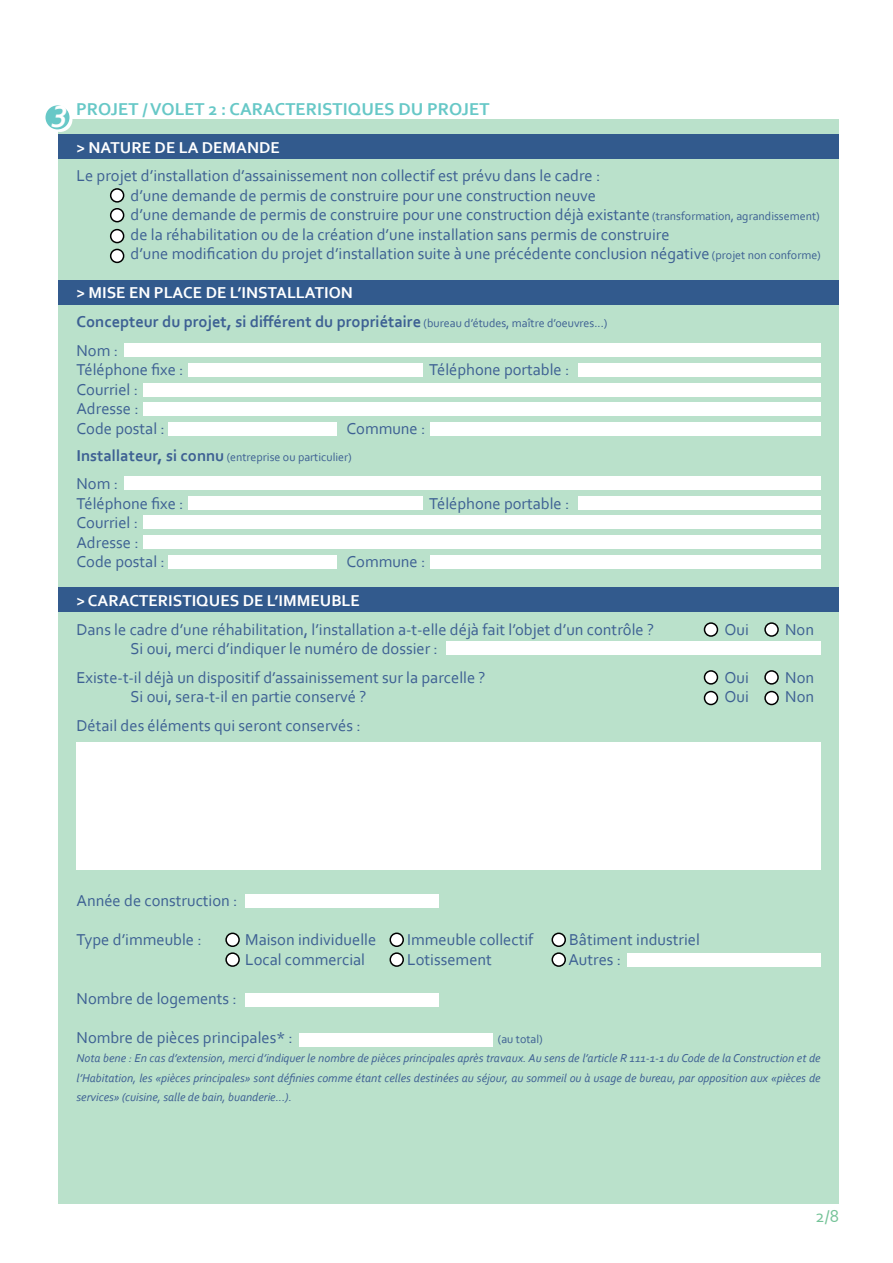
<style>
.page{position:relative;width:893px;height:1263px;background:#fff}
.page>*{position:absolute;margin:0;border:0;box-sizing:border-box;transform-origin:0 0}
.t1{font:700 18px "Corbel";color:#67c8c7}
.t2{font:18px "Corbel";color:#75c398}
.t3{font:16.5px/19.5px "Corbel";color:#3d6093}
.t4{font:700 16.5px/28.7px "Corbel";color:#3d6093}
.t5{font:700 16.5px "Corbel";color:#fff}
.t6{font:italic 12px/19.5px "Corbel";color:#3d6093;text-align:justify}
.t7{font:12px "Corbel";color:#3d6093}
.s1{font-style:italic;font-size:31.5px;color:#fff}
.s2{font-size:12px}
.s3{color:#fff}
.s4{font-weight:400;font-size:12px}
.s5{font-weight:400}
.s6{font-weight:700;font-size:16.5px}
</style>
<div class="page">
<div style="left:58px;top:119px;width:781px;height:1084px;background:#bae1cb"></div>
<svg style="left:48px;top:107px;width:24px;height:25px"></svg>
<div style="left:45px;top:105px;width:24px;height:24px;background:#67c8c7;border-radius:50%"></div>
<div style="left:446px;top:641px;width:375px;height:14px;background:#fff"></div>
<div style="left:431px;top:555px;width:390px;height:13px;background:#fff"></div>
<div style="left:431px;top:422px;width:390px;height:13px;background:#fff"></div>
<div style="left:169px;top:555px;width:168px;height:13px;background:#fff"></div>
<div style="left:169px;top:422px;width:168px;height:13px;background:#fff"></div>
<div style="left:144px;top:535px;width:677px;height:14px;background:#fff"></div>
<div style="left:144px;top:402px;width:677px;height:14px;background:#fff"></div>
<div style="left:144px;top:516px;width:677px;height:13px;background:#fff"></div>
<div style="left:144px;top:383px;width:677px;height:13px;background:#fff"></div>
<div style="left:578px;top:496px;width:243px;height:14px;background:#fff"></div>
<div style="left:578px;top:363px;width:243px;height:14px;background:#fff"></div>
<div style="left:188px;top:496px;width:235px;height:14px;background:#fff"></div>
<div style="left:188px;top:363px;width:235px;height:14px;background:#fff"></div>
<div style="left:124px;top:476px;width:697px;height:14px;background:#fff"></div>
<div style="left:124px;top:344px;width:697px;height:13px;background:#fff"></div>
<div style="left:627px;top:953px;width:194px;height:14px;background:#fff"></div>
<div style="left:246px;top:894px;width:193px;height:13px;background:#fff"></div>
<div style="left:246px;top:993px;width:193px;height:14px;background:#fff"></div>
<div style="left:299px;top:1033px;width:194px;height:13px;background:#fff"></div>
<div style="left:76px;top:742px;width:745px;height:128px;background:#fff"></div>
<div style="left:704px;top:623px;width:13px;height:13px;background:#fff;border-radius:50%"></div>
<div style="left:704px;top:622px;width:14px;height:15px;border:2px solid #000;border-radius:50%"></div>
<div style="left:111px;top:189px;width:13px;height:13px;background:#fff;border-radius:50%"></div>
<div style="left:110px;top:188px;width:14px;height:15px;border:2px solid #000;border-radius:50%"></div>
<div style="left:111px;top:209px;width:13px;height:13px;background:#fff;border-radius:50%"></div>
<div style="left:110px;top:208px;width:14px;height:14px;border:2px solid #000;border-radius:50%"></div>
<div style="left:111px;top:230px;width:13px;height:13px;background:#fff;border-radius:50%"></div>
<div style="left:110px;top:229px;width:14px;height:14px;border:2px solid #000;border-radius:50%"></div>
<div style="left:111px;top:249px;width:13px;height:13px;background:#fff;border-radius:50%"></div>
<div style="left:110px;top:249px;width:14px;height:14px;border:2px solid #000;border-radius:50%"></div>
<div style="left:226px;top:933px;width:13px;height:13px;background:#fff;border-radius:50%"></div>
<div style="left:225px;top:932px;width:15px;height:15px;border:2px solid #000;border-radius:50%"></div>
<div style="left:226px;top:953px;width:13px;height:13px;background:#fff;border-radius:50%"></div>
<div style="left:225px;top:952px;width:15px;height:15px;border:2px solid #000;border-radius:50%"></div>
<div style="left:390px;top:933px;width:13px;height:13px;background:#fff;border-radius:50%"></div>
<div style="left:389px;top:932px;width:15px;height:15px;border:2px solid #000;border-radius:50%"></div>
<div style="left:390px;top:953px;width:13px;height:13px;background:#fff;border-radius:50%"></div>
<div style="left:389px;top:952px;width:15px;height:15px;border:2px solid #000;border-radius:50%"></div>
<div style="left:552px;top:933px;width:13px;height:13px;background:#fff;border-radius:50%"></div>
<div style="left:551px;top:932px;width:15px;height:15px;border:2px solid #000;border-radius:50%"></div>
<div style="left:552px;top:953px;width:13px;height:13px;background:#fff;border-radius:50%"></div>
<div style="left:551px;top:952px;width:15px;height:15px;border:2px solid #000;border-radius:50%"></div>
<div style="left:704px;top:671px;width:13px;height:13px;background:#fff;border-radius:50%"></div>
<div style="left:704px;top:670px;width:14px;height:15px;border:2px solid #000;border-radius:50%"></div>
<div style="left:704px;top:691px;width:13px;height:13px;background:#fff;border-radius:50%"></div>
<div style="left:704px;top:691px;width:14px;height:14px;border:2px solid #000;border-radius:50%"></div>
<div style="left:765px;top:623px;width:13px;height:13px;background:#fff;border-radius:50%"></div>
<div style="left:764px;top:622px;width:15px;height:15px;border:2px solid #000;border-radius:50%"></div>
<div style="left:765px;top:671px;width:13px;height:13px;background:#fff;border-radius:50%"></div>
<div style="left:764px;top:670px;width:15px;height:15px;border:2px solid #000;border-radius:50%"></div>
<div style="left:765px;top:691px;width:13px;height:13px;background:#fff;border-radius:50%"></div>
<div style="left:764px;top:691px;width:15px;height:14px;border:2px solid #000;border-radius:50%"></div>
<div style="left:58px;top:134px;width:781px;height:25px;background:#325a8d"></div>
<div style="left:58px;top:280px;width:781px;height:25px;background:#325a8d"></div>
<div style="left:58px;top:587px;width:781px;height:25px;background:#325a8d"></div>
<p class="t1" style="left:53px;top:98px;width:438px"><span class="s1">3</span> PROJET / VOLET 2 : CARACTERISTIQUES DU PROJET</p>
<p class="t5" style="left:76px;top:137px;width:205px">&gt; NATURE DE LA DEMANDE</p>
<p class="t3" style="left:130px;top:166px;width:692px;text-indent:-54px">Le projet d’installation d’assainissement non collectif est prévu dans le cadre :<br>d’une demande de permis de construire pour une construction neuve<br>d’une demande de permis de construire pour une construction déjà existante <span class="s2">(transformation, agrandissement) </span>de la réhabilitation ou de la création d’une installation sans permis de construire<br>d’une modification du projet d’installation suite à une précédente conclusion négative <span class="s2">(projet non conforme)</span></p>
<p class="t4" style="left:76px;top:278px;width:532px"><span class="s3">&gt; MISE EN PLACE DE L’INSTALLATION<br></span>Concepteur du projet, si différent du propriétaire <span class="s4">(bureau d’études, maître d’oeuvres...)<br></span><span class="s5">Nom :</span></p>
<p class="t3" style="left:76px;top:360px;width:109px">Téléphone fixe :</p>
<p class="t3" style="left:429px;top:360px;width:142px">Téléphone portable :</p>
<p class="t3" style="left:76px;top:379px;width:90px">Courriel :<br>Adresse :<br>Code postal :</p>
<p class="t3" style="left:347px;top:418px;width:80px">Commune :</p>
<p class="t7" style="left:76px;top:449px;width:277px"><span class="s6">Installateur, si connu</span> (entreprise ou particulier)</p>
<p class="t3" style="left:76px;top:474px;width:109px">Nom :<br>Téléphone fixe :</p>
<p class="t3" style="left:429px;top:493px;width:142px">Téléphone portable :</p>
<p class="t3" style="left:76px;top:513px;width:90px">Courriel :<br>Adresse :<br>Code postal :</p>
<p class="t3" style="left:347px;top:552px;width:80px">Commune :</p>
<p class="t5" style="left:76px;top:591px;width:285px">&gt; CARACTERISTIQUES DE L’IMMEUBLE</p>
<p class="t3" style="left:76px;top:619px;width:579px">Dans le cadre d’une réhabilitation, l’installation a-t-elle déjà fait l’objet d’un contrôle ?</p>
<p class="t3" style="left:724px;top:619px;width:26px">Oui</p>
<p class="t3" style="left:785px;top:619px;width:30px">Non</p>
<p class="t3" style="left:77px;top:634px;width:411px;line-height:28.5px;text-align:center">Si oui, merci d’indiquer le numéro de dossier :<br>Existe-t-il déjà un dispositif d’assainissement sur la parcelle ?</p>
<p class="t3" style="left:725px;top:667px;width:26px">Oui</p>
<p class="t3" style="left:785px;top:667px;width:30px">Non</p>
<p class="t3" style="left:131px;top:687px;width:237px">Si oui, sera-t-il en partie conservé ?</p>
<p class="t3" style="left:725px;top:687px;width:26px">Oui</p>
<p class="t3" style="left:785px;top:687px;width:30px">Non</p>
<p class="t3" style="left:77px;top:715px;width:286px">Détail des éléments qui seront conservés :</p>
<p class="t3" style="left:77px;top:891px;width:163px">Année de construction :</p>
<p class="t3" style="left:77px;top:930px;width:127px">Type d’immeuble :</p>
<p class="t3" style="left:245px;top:930px;width:133px">Maison individuelle</p>
<p class="t3" style="left:407px;top:930px;width:128px">Immeuble collectif</p>
<p class="t3" style="left:569px;top:930px;width:132px">Bâtiment industriel</p>
<p class="t3" style="left:245px;top:949px;width:121px">Local commercial</p>
<p class="t3" style="left:407px;top:949px;width:86px">Lotissement</p>
<p class="t3" style="left:568px;top:949px;width:54px">Autres :</p>
<p class="t3" style="left:77px;top:988px;width:162px">Nombre de logements :</p>
<p class="t3" style="left:77px;top:1027px;width:218px">Nombre de pièces principales* :</p>
<p class="t7" style="left:498px;top:1031px;width:47px">(au total)</p>
<p class="t6" style="left:76px;top:1048px;width:746px">Nota bene : En cas d’extension, merci d’indiquer le nombre de pièces principales après travaux. Au sens de l’article R 111-1-1 du Code de la Construction et de l’Habitation, les «pièces principales» sont définies comme étant celles destinées au séjour, au sommeil ou à usage de bureau, par opposition aux «pièces de services» (cuisine, salle de bain, buanderie...).</p>
<p class="t2" style="left:816px;top:1205px;width:25px">2/8</p>
</div>
